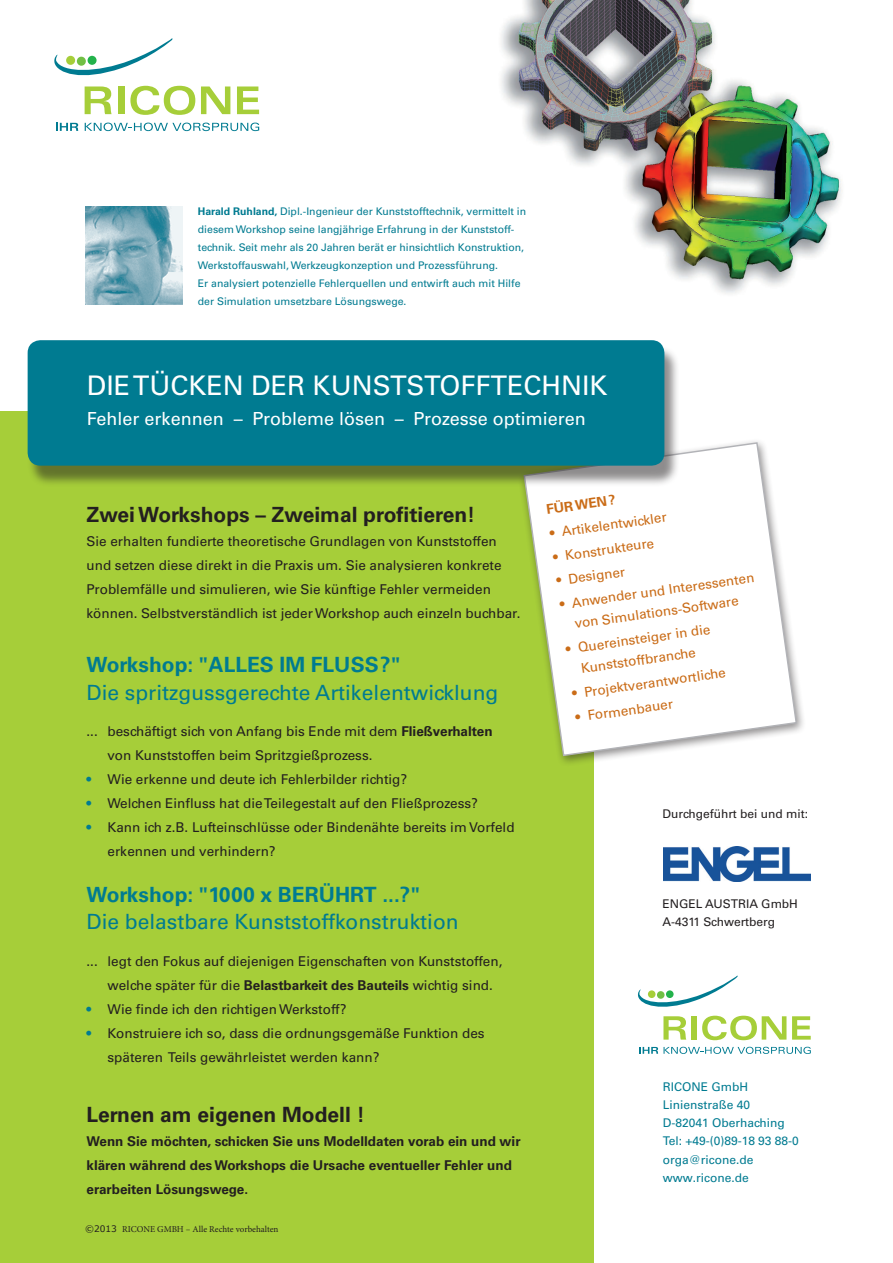
<style>
.page{position:relative;width:893px;height:1263px;background:#fff}
.page>*{position:absolute;margin:0;border:0;box-sizing:border-box;transform-origin:0 0}
.t1{font:27px "Univers";color:#fff}
.t2{font:21px "Univers";color:#007b91}
.t3{font:700 21px "Univers";color:#231f20}
.t4{font:700 21px "Univers";color:#007b91}
.t5{font:18px "Univers";color:#fff}
.t6{font:13.5px/24px "Univers";color:#231f20}
.t7{font:13.5px/21px "Univers";color:#ca6c17;text-align:center}
.t8{font:700 13.5px/24px "Univers";color:#231f20}
.t9{font:700 13.5px "Univers";color:#ca6c17}
.t10{font:12px/18px "Univers";color:#007b91}
.t11{font:12px/18px "Univers";color:#231f20}
.t12{font:10.5px/18px "Univers";color:#007b91}
.t13{font:9px "Minion Pro";color:#231f20}
.s1{font-weight:700}
.s2{color:#007b91}
.s3{font-family:"Verdana"}
</style>
<div class="page">
<div style="left:0;top:411px;width:594px;height:852px;background:#a6ce39"></div>
<img style="left:501px;top:0;width:342px;height:294px">
<svg style="left:638px;top:975px;width:148px;height:65px"></svg>
<svg style="left:792px;top:1016px;width:19px;height:23px"></svg>
<svg style="left:639px;top:1047px;width:19px;height:7px"></svg>
<svg style="left:664px;top:1047px;width:147px;height:7px"></svg>
<img style="left:85px;top:206px;width:98px;height:98px">
<div style="left:518px;top:438px;width:289px;height:330px;background:#231f20;opacity:.5"></div>
<svg style="left:523px;top:441px;width:275px;height:316px"></svg>
<div style="left:27px;top:345px;width:653px;height:142px;background:#231f20;opacity:.51"></div>
<div style="left:28px;top:340px;width:636px;height:126px;background:#007b91;border-radius:13px"></div>
<svg style="left:54px;top:38px;width:141px;height:77px"></svg>
<svg style="left:201px;top:86px;width:29px;height:28px"></svg>
<svg style="left:237px;top:86px;width:22px;height:28px"></svg>
<svg style="left:56px;top:123px;width:22px;height:8px"></svg>
<svg style="left:85px;top:123px;width:174px;height:8px"></svg>
<img style="left:663px;top:846px;width:147px;height:36px">
<p class="t12" style="left:198px;top:203px;width:330px"><span class="s1">Harald Ruhland,</span> Dipl.-Ingenieur der Kunststofftechnik, vermittelt in diesem Workshop seine langjährige Erfahrung in der Kunststoff&shy;technik. Seit mehr als 20 Jahren berät er hinsichtlich Konstruktion, Werkstoffauswahl, Werkzeugkonzeption und Prozessführung.<br>Er analysiert potenzielle Fehlerquellen und entwirft auch mit Hilfe der Simulation umsetzbare Lösungswege.</p>
<h1 class="t1" style="left:87px;top:369px;width:522px">DIE TÜCKEN DER KUNSTSTOFFTECHNIK</h1>
<h3 class="t5" style="left:87px;top:408px;width:500px">Fehler erkennen – Probleme lösen – Prozesse optimieren</h3>
<h2 class="t3" style="left:87px;top:502px;width:390px">Zwei Workshops – Zweimal profitieren!</h2>
<p class="t6" style="left:87px;top:529px;width:435px">Sie erhalten fundierte theoretische Grundlagen von Kunststoffen und setzen diese direkt in die Praxis um. Sie analysieren konkrete Problemfälle und simulieren, wie Sie künftige Fehler vermeiden können. Selbstverständlich ist jeder Workshop auch einzeln buchbar.</p>
<h2 class="t4" style="left:87px;top:653px;width:316px">Workshop: "ALLES IM FLUSS?"</h2>
<h2 class="t2" style="left:87px;top:680px;width:413px">Die spritzgussgerechte Artikelentwicklung</h2>
<p class="t6" style="left:108px;top:719px;width:387px;text-indent:-21px">... beschäftigt sich von Anfang bis Ende mit dem <span class="s1">Fließverhalten </span>von Kunststoffen beim Spritzgießprozess.</p>
<p class="t6" style="left:87px;top:767px;width:322px"><span class="s2">•</span> Wie erkenne und deute ich Fehlerbilder richtig?</p>
<p class="t6" style="left:87px;top:791px;width:393px"><span class="s2">•</span> Welchen Einfluss hat die Teilegestalt auf den Fließprozess?</p>
<p class="t6" style="left:108px;top:815px;width:408px;text-indent:-21px"><span class="s2">•</span> Kann ich z.B. Lufteinschlüsse oder Bindenähte bereits im Vorfeld erkennen und verhindern?</p>
<h2 class="t4" style="left:87px;top:882px;width:335px">Workshop: "1000 x BERÜHRT ...?"</h2>
<h2 class="t2" style="left:87px;top:909px;width:374px">Die belastbare Kunststoffkonstruktion</h2>
<p class="t6" style="left:108px;top:949px;width:396px;text-indent:-21px">... legt den Fokus auf diejenigen Eigenschaften von Kunststoffen, welche später für die <span class="s1">Belastbarkeit des Bauteils</span> wichtig sind.</p>
<p class="t6" style="left:87px;top:997px;width:261px"><span class="s2">•</span> Wie finde ich den richtigen Werkstoff?</p>
<p class="t6" style="left:108px;top:1021px;width:379px;text-indent:-21px"><span class="s2">•</span> Konstruiere ich so, dass die ordnungsgemäße Funktion des späteren Teils gewährleistet werden kann?</p>
<h2 class="t3" style="left:87px;top:1102px;width:280px">Lernen am eigenen Modell !</h2>
<p class="t8" style="left:87px;top:1129px;width:436px">Wenn Sie möchten, schicken Sie uns Modelldaten vorab ein und wir klären während des Workshops die Ursache eventueller Fehler und erarbeiten Lösungswege.</p>
<p class="t13" style="left:85px;top:1223px;width:195px"><span class="s3">©2013</span> RICONE GMBH – Alle Rechte vorbehalten</p>
<p class="t9" style="left:545px;top:502px;width:71px;rotate:-8deg">FÜR WEN?</p>
<p class="t7" style="left:548px;top:523px;width:120px;rotate:-8deg">• Artikelentwickler</p>
<p class="t7" style="left:552px;top:547px;width:104px;rotate:-8deg">• Konstrukteure</p>
<p class="t7" style="left:555px;top:570px;width:71px;rotate:-8deg">• Designer</p>
<p class="t7" style="left:558px;top:594px;width:198px;rotate:-8deg">• Anwender und Interessenten von Simulations-Software</p>
<p class="t7" style="left:564px;top:639px;width:147px;rotate:-8deg">• Quereinsteiger in die<br>Kunststoffbranche</p>
<p class="t7" style="left:571px;top:683px;width:157px;rotate:-8deg">• Projektverantwortliche</p>
<p class="t7" style="left:574px;top:707px;width:100px;rotate:-8deg">• Formenbauer</p>
<p class="t11" style="left:662px;top:804px;width:147px">Durchgeführt bei und mit:</p>
<p class="t11" style="left:662px;top:894px;width:137px">ENGEL AUSTRIA GmbH<br>A-4311 Schwertberg</p>
<p class="t10" style="left:663px;top:1078px;width:137px">RICONE GmbH<br>Linienstraße 40<br>D-82041 Oberhaching<br>Tel: +49-(0)89-18 93 88-0 orga@ricone.de www.ricone.de</p>
</div>
